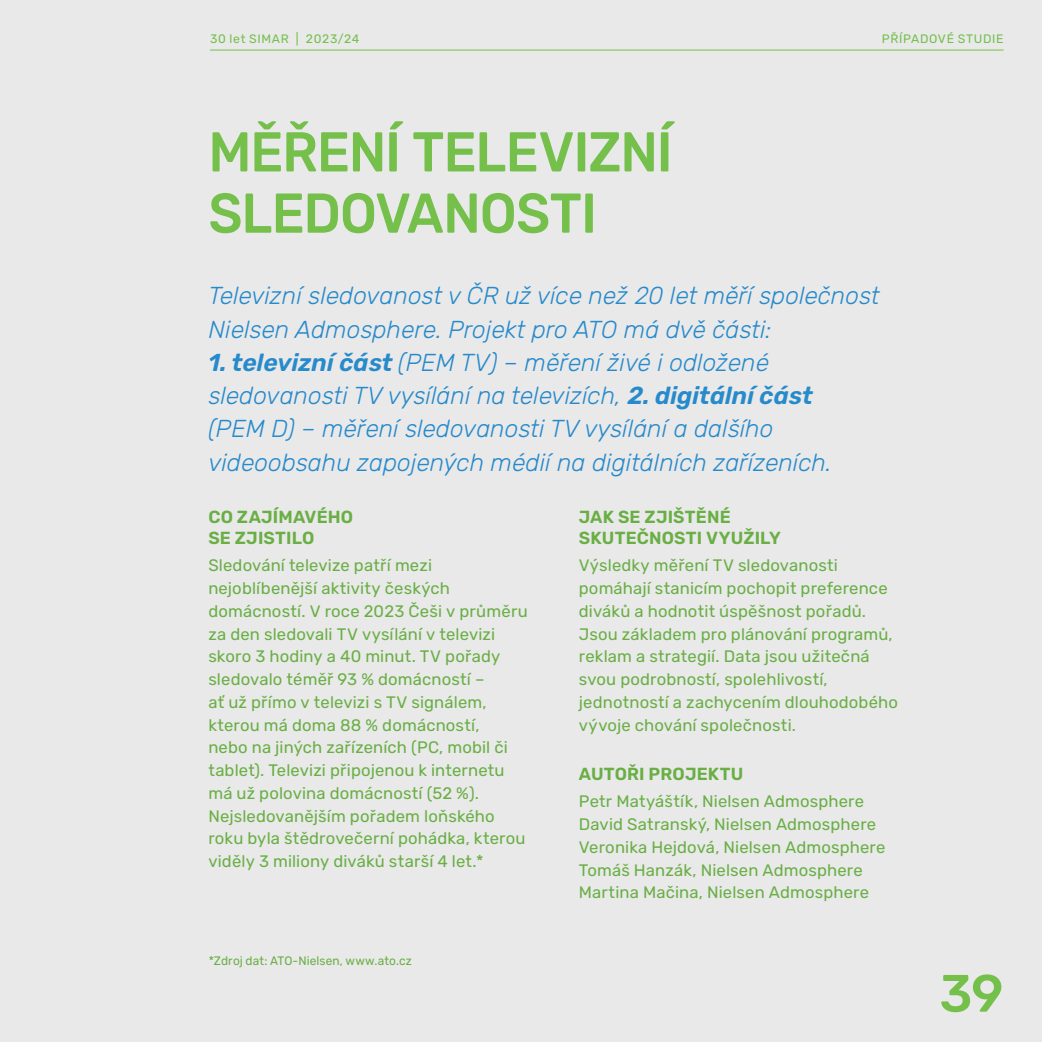
<style>
.page{position:relative;width:1042px;height:1042px;background:#e9e9ea}
.page>*{position:absolute;margin:0;border:0;box-sizing:border-box;transform-origin:0 0}
.t1{font:500 56px/61.2px "Rubik";letter-spacing:-.02em;color:#74c04b;scale:.95 1}
.t2{font:500 52.5px "Rubik";color:#74c04b}
.TXT___perex{font:italic 300 24.5px/33.2px "Rubik";color:#278aca}
.t3{font:600 17.5px/21px "Rubik";letter-spacing:.01em;color:#74c04b}
.t4{font:16.62px/22.8px "Rubik";letter-spacing:.01em;color:#74c04b}
.t5{font:12.25px "Rubik";letter-spacing:.04em;color:#74c04b}
.t6{font:12.25px "Rubik";letter-spacing:.01em;color:#74c04b}
.s1{font-weight:600}
</style>
<div class="page">
<hr style="left:210px;top:50px;width:793px;height:1px;background:#74c04b">
<p class="t5" style="left:210px;top:32px;width:151px">30 let SIMAR | 2023/24</p>
<p class="t5" style="left:882px;top:32px;width:123px">PŘÍPADOVÉ STUDIE</p>
<h1 class="t1" style="left:208px;top:123px;width:490px">MĚŘENÍ TELEVIZNÍ<br>SLEDOVANOSTI</h1>
<p class="TXT___perex" style="left:208px;top:280px;width:673px">Televizní sledovanost v ČR už více než 20 let měří společnost<br>Nielsen Admosphere. Projekt pro ATO má dvě části:</p>
<p class="TXT___perex" style="left:208px;top:346px;width:625px"><span class="s1">1. televizní část</span> (PEM TV) – měření živé i odložené sledovanosti TV vysílání na televizích, <span class="s1">2. digitální část </span>(PEM D) – měření sledovanosti TV vysílání a dalšího videoobsahu zapojených médií na digitálních zařízeních.</p>
<p class="t3" style="left:208px;top:506px;width:146px">CO ZAJÍMAVÉHO<br>SE ZJISTILO</p>
<p class="t4" style="left:208px;top:555px;width:321px">Sledování televize patří mezi nejoblíbenější aktivity českých domácností. V roce 2023 Češi v průměru za den sledovali TV vysílání v televizi skoro 3 hodiny a 40 minut. TV pořady sledovalo téměř 93 % domácností –<br>ať už přímo v televizi s TV signálem, kterou má doma 88 % domácností,<br>nebo na jiných zařízeních (PC, mobil či tablet). Televizi připojenou k internetu má už polovina domácností (52 %).<br>Nejsledovanějším pořadem loňského roku byla štědrovečerní pohádka, kterou viděly 3 miliony diváků starší 4 let.*</p>
<p class="t6" style="left:208px;top:953px;width:205px">*Zdroj dat: ATO-Nielsen, www.ato.cz</p>
<p class="t3" style="left:579px;top:506px;width:204px">JAK SE ZJIŠTĚNÉ<br>SKUTEČNOSTI VYUŽILY</p>
<p class="t4" style="left:579px;top:555px;width:321px">Výsledky měření TV sledovanosti pomáhají stanicím pochopit preference diváků a hodnotit úspěšnost pořadů.<br>Jsou základem pro plánování programů, reklam a strategií. Data jsou užitečná svou podrobností, spolehlivostí, jednotností a zachycením dlouhodobého vývoje chování společnosti.</p>
<p class="t3" style="left:579px;top:763px;width:166px">AUTOŘI PROJEKTU</p>
<p class="t4" style="left:579px;top:790px;width:308px">Petr Matyáštík, Nielsen Admosphere David Satranský, Nielsen Admosphere Veronika Hejdová, Nielsen Admosphere Tomáš Hanzák, Nielsen Admosphere Martina Mačina, Nielsen Admosphere</p>
<h2 class="t2" style="left:939px;top:963px;width:66px">39</h2>
</div>
